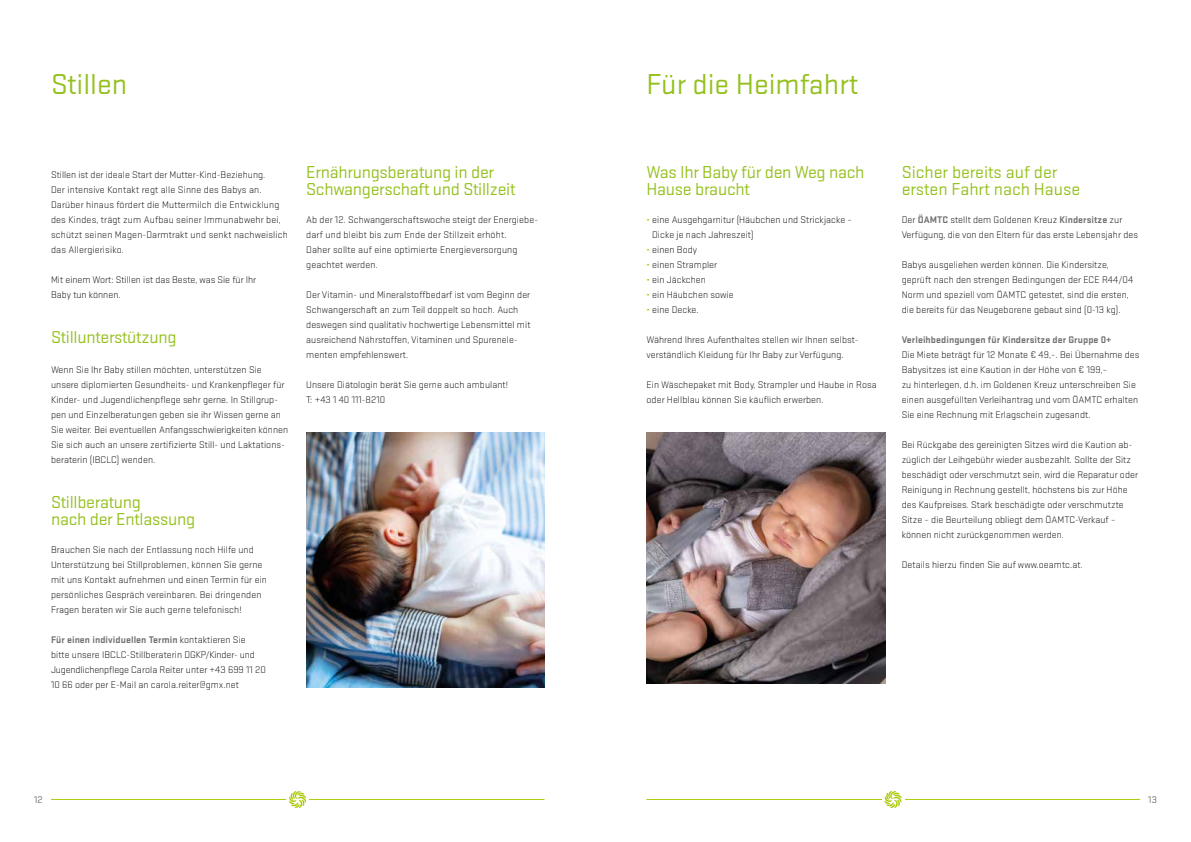
<style>
.page{position:relative;width:1191px;height:842px;background:#fff}
.page>*{position:absolute;margin:0;border:0;box-sizing:border-box;transform-origin:0 0}
.t1{font:30px "Stratum 2";color:#95c11f}
.t2{font:18px/17px "Stratum 2";letter-spacing:-.015em;color:#95c11f}
.t3{font:300 10px/15px "Stratum 2";letter-spacing:.005em;color:#000}
.t4{font:700 10px "Stratum 2";letter-spacing:.005em;color:#706f6f}
.t5{font:10px "Stratum 2";color:#706f6f}
.s1{font-weight:700;color:#706f6f}
.s2{color:#afca0b}
</style>
<div class="page">
<img style="left:646px;top:433px;width:239px;height:250px">
<hr style="left:646px;top:799px;width:494px;height:1px;background:#afca0b">
<div style="left:882px;top:789px;width:22px;height:20px;background:#fff"></div>
<svg style="left:884px;top:791px;width:17px;height:17px"></svg>
<hr style="left:51px;top:799px;width:493px;height:1px;background:#afca0b">
<div style="left:286px;top:789px;width:23px;height:20px;background:#fff"></div>
<svg style="left:289px;top:791px;width:17px;height:17px"></svg>
<img style="left:306px;top:433px;width:238px;height:254px">
<h1 class="t1" style="left:51px;top:64px;width:78px">Stillen</h1>
<p class="t3" style="left:51px;top:166px;width:238px">Stillen ist der ideale Start der Mutter-Kind-Beziehung.<br>Der intensive Kontakt regt alle Sinne des Babys an.<br>Darüber hinaus fördert die Muttermilch die Entwicklung des Kindes, trägt zum Aufbau seiner Immunabwehr bei, schützt seinen Magen-Darmtrakt und senkt nachweislich das Allergierisiko.</p>
<p class="t3" style="left:51px;top:271px;width:207px">Mit einem Wort: Stillen ist das Beste, was Sie für Ihr<br>Baby tun können.</p>
<h2 class="t2" style="left:51px;top:327px;width:127px">Stillunterstützung</h2>
<p class="t3" style="left:51px;top:361px;width:239px">Wenn Sie Ihr Baby stillen möchten, unterstützen Sie unsere diplomierten Gesundheits- und Krankenpfleger für Kinder- und Jugendlichenpflege sehr gerne. In Stillgrup&shy;pen und Einzelberatungen geben sie ihr Wissen gerne an Sie weiter. Bei eventuellen Anfangsschwierigkeiten können Sie sich auch an unsere zertifizierte Still- und Laktations&shy;beraterin (IBCLC) wenden.</p>
<h2 class="t2" style="left:51px;top:492px;width:146px">Stillberatung<br>nach der Entlassung</h2>
<p class="t3" style="left:51px;top:541px;width:217px">Brauchen Sie nach der Entlassung noch Hilfe und Unterstützung bei Stillproblemen, können Sie gerne mit uns Kontakt aufnehmen und einen Termin für ein persönliches Gespräch vereinbaren. Bei dringenden Fragen beraten wir Sie auch gerne telefonisch!</p>
<p class="t3" style="left:51px;top:631px;width:216px"><span class="s1">Für einen individuellen Termin</span> kontaktieren Sie bitte unsere IBCLC-Stillberaterin DGKP/Kinder- und Jugendlichenpflege Carola Reiter unter +43 699 11 20<br>10 66 oder per E-Mail an carola.reiter@gmx.net</p>
<h2 class="t2" style="left:306px;top:162px;width:211px">Ernährungsberatung in der<br>Schwangerschaft und Stillzeit</h2>
<p class="t3" style="left:306px;top:211px;width:233px">Ab der 12. Schwangerschaftswoche steigt der Energiebe&shy;darf und bleibt bis zum Ende der Stillzeit erhöht.<br>Daher sollte auf eine optimierte Energieversorgung geachtet werden.</p>
<p class="t3" style="left:306px;top:286px;width:226px">Der Vitamin- und Mineralstoffbedarf ist vom Beginn der Schwangerschaft an zum Teil doppelt so hoch. Auch deswegen sind qualitativ hochwertige Lebensmittel mit ausreichend Nährstoffen, Vitaminen und Spurenele&shy;menten empfehlenswert.</p>
<p class="t3" style="left:306px;top:376px;width:203px">Unsere Diätologin berät Sie gerne auch ambulant!<br>T: +43 1 40 111-8210</p>
<h1 class="t1" style="left:646px;top:64px;width:213px">Für die Heimfahrt</h1>
<h2 class="t2" style="left:646px;top:162px;width:219px">Was Ihr Baby für den Weg nach<br>Hause braucht</h2>
<p class="t3" style="left:652px;top:211px;width:201px;text-indent:-6px"><span class="s2">•</span> eine Ausgehgarnitur (Häubchen und Strickjacke –<br>Dicke je nach Jahreszeit)</p>
<p class="t3" style="left:646px;top:241px;width:52px"><span class="s2">•</span> einen Body</p>
<p class="t3" style="left:646px;top:256px;width:72px"><span class="s2">•</span> einen Strampler</p>
<p class="t3" style="left:646px;top:271px;width:61px"><span class="s2">•</span> ein Jäckchen</p>
<p class="t3" style="left:646px;top:286px;width:89px"><span class="s2">•</span> ein Häubchen sowie</p>
<p class="t3" style="left:646px;top:301px;width:54px"><span class="s2">•</span> eine Decke.</p>
<p class="t3" style="left:646px;top:331px;width:213px">Während Ihres Aufenthaltes stellen wir Ihnen selbst&shy;verständlich Kleidung für Ihr Baby zur Verfügung.</p>
<p class="t3" style="left:646px;top:376px;width:232px">Ein Wäschepaket mit Body, Strampler und Haube in Rosa oder Hellblau können Sie käuflich erwerben.</p>
<h2 class="t2" style="left:901px;top:162px;width:180px">Sicher bereits auf der ersten Fahrt nach Hause</h2>
<p class="t3" style="left:901px;top:211px;width:238px">Der <span class="s1">ÖAMTC</span> stellt dem Goldenen Kreuz <span class="s1">Kindersitze</span> zur<br>Verfügung, die von den Eltern für das erste Lebensjahr des</p>
<p class="t3" style="left:901px;top:256px;width:233px">Babys ausgeliehen werden können. Die Kindersitze, geprüft nach den strengen Bedingungen der ECE R44/04<br>Norm und speziell vom ÖAMTC getestet, sind die ersten, die bereits für das Neugeborene gebaut sind (0-13 kg).</p>
<p class="t4" style="left:901px;top:332px;width:211px">Verleihbedingungen für Kindersitze der Gruppe 0+</p>
<p class="t3" style="left:901px;top:346px;width:239px">Die Miete beträgt für 12 Monate € 49,–. Bei Übernahme des Babysitzes ist eine Kaution in der Höhe von € 199,–<br>zu hinterlegen, d.h. im Goldenen Kreuz unterschreiben Sie einen ausgefüllten Verleihantrag und vom ÖAMTC erhalten Sie eine Rechnung mit Erlagschein zugesandt.</p>
<p class="t3" style="left:901px;top:436px;width:238px">Bei Rückgabe des gereinigten Sitzes wird die Kaution ab&shy;züglich der Leihgebühr wieder ausbezahlt. Sollte der Sitz beschädigt oder verschmutzt sein, wird die Reparatur oder Reinigung in Rechnung gestellt, höchstens bis zur Höhe des Kaufpreises. Stark beschädigte oder verschmutzte Sitze – die Beurteilung obliegt dem ÖAMTC-Verkauf – können nicht zurückgenommen werden.</p>
<p class="t3" style="left:901px;top:556px;width:183px">Details hierzu finden Sie auf www.oeamtc.at.</p>
<p class="t5" style="left:34px;top:793px;width:10px">12</p>
<p class="t5" style="left:1148px;top:793px;width:10px">13</p>
</div>
